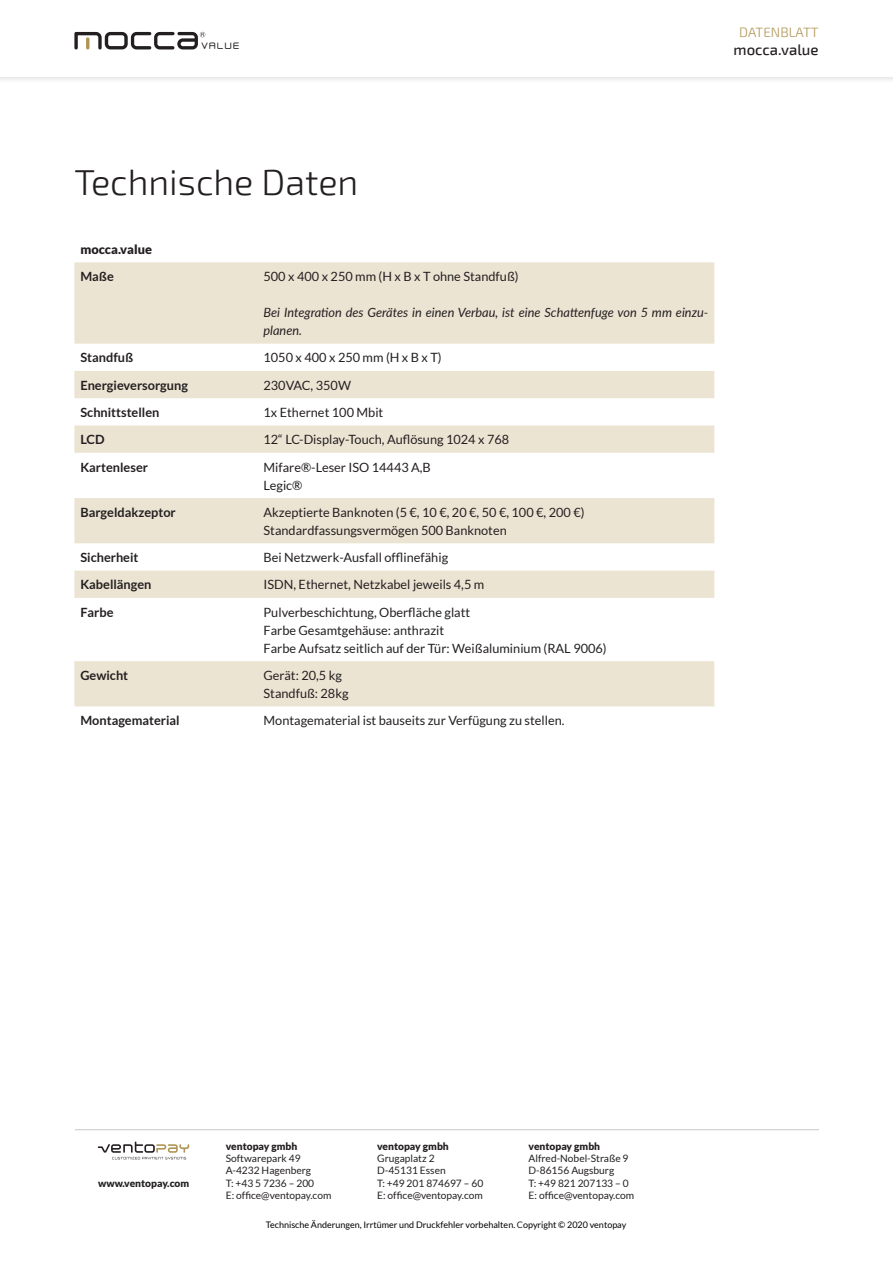
<style>
.page{position:relative;width:893px;height:1263px;background:#fff}
.page>*{position:absolute;margin:0;border:0;box-sizing:border-box;transform-origin:0 0}
.t1{font:300 36px "Exo 2";color:#231f20}
.t2{font:500 15px "Exo 2";color:#231f20}
.t3{font:300 13.5px "Exo 2";color:#b09454}
.t4{font:12.75px/18px "Lato";color:#231f20}
.t5{font:700 12.75px "Lato";color:#231f20}
.t6{font:italic 12.75px/18px "Lato";color:#231f20}
.t7{font:900 12.75px "Lato";color:#231f20}
.t8{font:10.2px/12.3px "Lato";color:#231f20}
.t9{font:900 10.2px "Lato";color:#231f20}
.t10{font:9px "Lato";color:#000002}
.t11{font:500 8.1px "Neogrey";letter-spacing:.15em;color:#231f20}
.s1{color:#231f20}
</style>
<div class="page">
<hr style="left:75px;top:1129px;width:744px;height:1px;background:#c7c8ca">
<svg style="left:98px;top:1141px;width:91px;height:18px"></svg>
<svg style="left:74px;top:262px;width:640px;height:444px;fill:#ece4d3"></svg>
<div style="left:0;top:0;width:893px;height:84px;background:#f5f5f5"></div>
<div style="left:0;top:0;width:893px;height:77px;background:#fff"></div>
<svg style="left:74px;top:32px;width:131px;height:17px"></svg>
<p class="t11" style="left:202px;top:41px;width:40px">VALUE</p>
<p class="t3" style="left:739px;top:24px;width:81px">DATENBLATT</p>
<p class="t2" style="left:734px;top:41px;width:86px">mocca.value</p>
<h1 class="t1" style="left:74px;top:162px;width:285px">Technische Daten</h1>
<p class="t7" style="left:80px;top:242px;width:73px">mocca.value</p>
<p class="t5" style="left:80px;top:269px;width:35px">Maße</p>
<p class="t4" style="left:264px;top:267px;width:257px">500 x 400 x 250 mm (H x B x T ohne Standfuß)</p>
<p class="t6" style="left:264px;top:303px;width:446px">Bei Integration des Gerätes in einen Verbau, ist eine Schattenfuge von 5 mm einzu&shy;planen.</p>
<p class="t5" style="left:80px;top:350px;width:54px">Standfuß</p>
<p class="t4" style="left:264px;top:349px;width:180px">1050 x 400 x 250 mm (H x B x T)</p>
<p class="t5" style="left:80px;top:378px;width:109px">Energieversorgung</p>
<p class="t4" style="left:264px;top:376px;width:89px">230VAC, 350W</p>
<p class="t5" style="left:80px;top:405px;width:81px">Schnittstellen</p>
<p class="t4" style="left:264px;top:403px;width:121px">1x Ethernet 100 Mbit</p>
<p class="t5" style="left:80px;top:432px;width:26px">LCD</p>
<p class="t4" style="left:264px;top:431px;width:247px">12“ LC-Display-Touch, Auflösung 1024 x 768</p>
<p class="t5" style="left:80px;top:460px;width:69px">Kartenleser</p>
<p class="t4" style="left:264px;top:458px;width:169px">Mifare®-Leser ISO 14443 A,B<br>Legic®</p>
<p class="t5" style="left:80px;top:505px;width:97px">Bargeldakzeptor</p>
<p class="t4" style="left:264px;top:503px;width:323px">Akzeptierte Banknoten (5 €, 10 €, 20 €, 50 €, 100 €, 200 €)<br>Standardfassungsvermögen 500 Banknoten</p>
<p class="t5" style="left:80px;top:550px;width:60px">Sicherheit</p>
<p class="t4" style="left:264px;top:548px;width:186px">Bei Netzwerk-Ausfall offlinefähig</p>
<p class="t5" style="left:80px;top:577px;width:73px">Kabellängen</p>
<p class="t4" style="left:264px;top:576px;width:222px">ISDN, Ethernet, Netzkabel jeweils 4,5 m</p>
<p class="t5" style="left:80px;top:605px;width:35px">Farbe</p>
<p class="t4" style="left:264px;top:603px;width:345px">Pulverbeschichtung, Oberfläche glatt<br>Farbe Gesamtgehäuse: anthrazit<br>Farbe Aufsatz seitlich auf der Tür: Weißaluminium (RAL 9006)</p>
<p class="t5" style="left:80px;top:668px;width:49px">Gewicht</p>
<p class="t4" style="left:264px;top:666px;width:87px">Gerät: 20,5 kg<br>Standfuß: 28kg</p>
<p class="t5" style="left:80px;top:713px;width:101px">Montagematerial</p>
<p class="t4" style="left:264px;top:711px;width:303px">Montagematerial ist bauseits zur Verfügung zu stellen.</p>
<p class="t9" style="left:98px;top:1177px;width:93px">www.ventopay.com</p>
<p class="t9" style="left:226px;top:1140px;width:73px">ventopay gmbh</p>
<p class="t8" style="left:226px;top:1152px;width:107px">Softwarepark 49<br>A-4232 Hagenberg<br>T: +43 5 7236 – 200<br>E: office@ventopay.com</p>
<p class="t9" style="left:529px;top:1140px;width:73px">ventopay gmbh</p>
<p class="t8" style="left:529px;top:1152px;width:107px">Alfred-Nobel-Straße 9<br>D-86156 Augsburg<br>T: +49 821 207133 – 0<br>E: office@ventopay.com</p>
<p class="t10" style="left:266px;top:1220px;width:362px">Technische Änderungen, Irrtümer und Druckfehler vorbehalten. <span class="s1">C</span>opyright © 2020 ventopay</p>
<p class="t9" style="left:377px;top:1140px;width:73px">ventopay gmbh</p>
<p class="t8" style="left:377px;top:1152px;width:108px">Grugaplatz 2<br>D-45131 Essen<br>T: +49 201 874697 – 60<br>E: office@ventopay.com</p>
</div>
